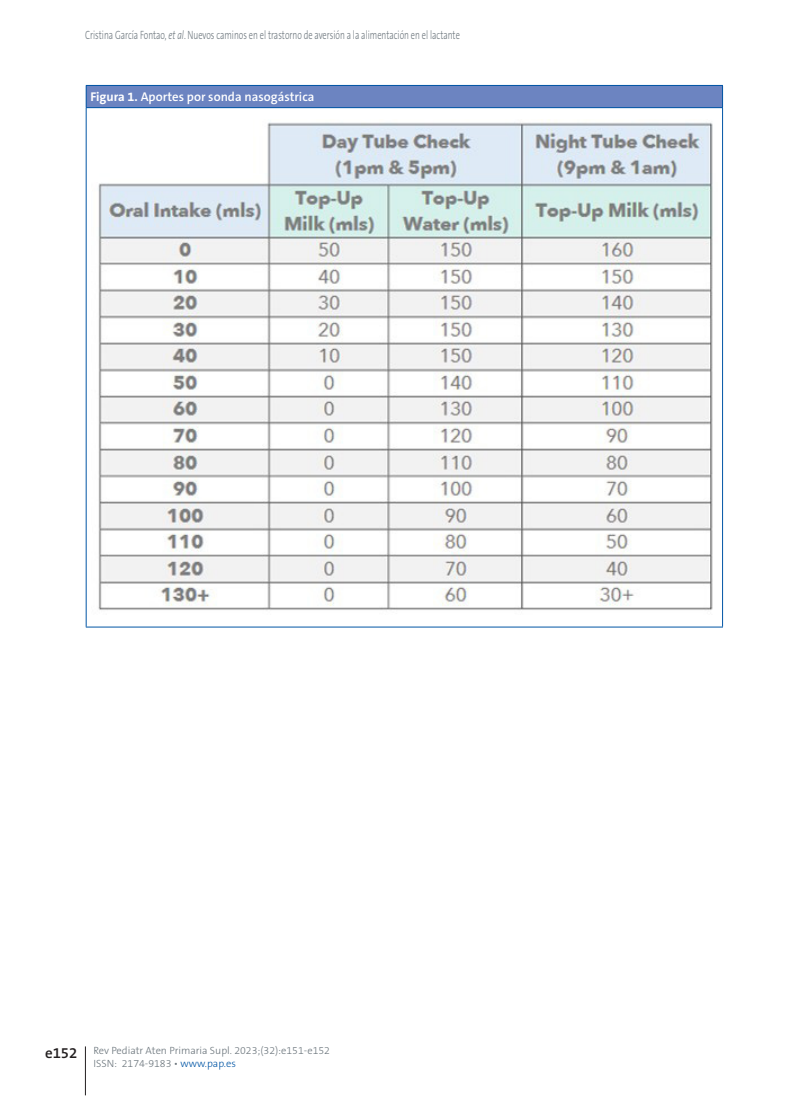
<style>
.page{position:relative;width:808px;height:1106px;background:#fff}
.page>*{position:absolute;margin:0;border:0;box-sizing:border-box;transform-origin:0 0}
.t1{font:600 15px "The Sans B Plus W6";color:#231f20}
.titulo_tabla{font:600 12.75px "The Sans C5";color:#fff}
.t2{font:300 12px "The Sans B Plus W3";color:#6a747b;scale:.7 1}
.t3{font:300 10.5px "The Sans B Plus W3";color:#6a747b}
.s1{font-style:italic}
.s2{font-family:"The Sans B Plus W7";font-weight:700}
.s3{color:#0155a5}
</style>
<div class="page">
<hr style="left:85px;top:1046px;width:1px;height:49px;background:#231f20">
<div style="left:86px;top:85px;width:636px;height:23px;background:#6c84c1"></div>
<svg style="left:86px;top:86px;width:1px;height:21px"></svg>
<svg style="left:722px;top:86px;width:1px;height:21px"></svg>
<hr style="left:86px;top:85px;width:637px;height:1px;background:#0155a5">
<hr style="left:86px;top:108px;width:1px;height:518px;background:#0155a5">
<hr style="left:722px;top:108px;width:1px;height:518px;background:#0155a5">
<hr style="left:86px;top:107px;width:637px;height:1px;background:#0155a5">
<hr style="left:86px;top:626px;width:637px;height:1px;background:#0155a5">
<img style="left:98px;top:120px;width:615px;height:490px">
<p class="t2" style="left:85px;top:27px;width:537px">Cristina García Fontao, <span class="s1">et al</span>. Nuevos caminos en el trastorno de aversión a la alimentación en el lactante</p>
<p class="titulo_tabla" style="left:90px;top:89px;width:226px"><span class="s2">Figura 1.</span> Aportes por sonda nasogástrica</p>
<p class="t1" style="left:45px;top:1042px;width:33px">e152</p>
<p class="t3" style="left:94px;top:1043px;width:238px">Rev Pediatr Aten Primaria Supl. 2023;(32):e151-e152</p>
<p class="t3" style="left:94px;top:1057px;width:144px">ISSN: 2174-9183 • <span class="s3">www.pap.es</span></p>
</div>
